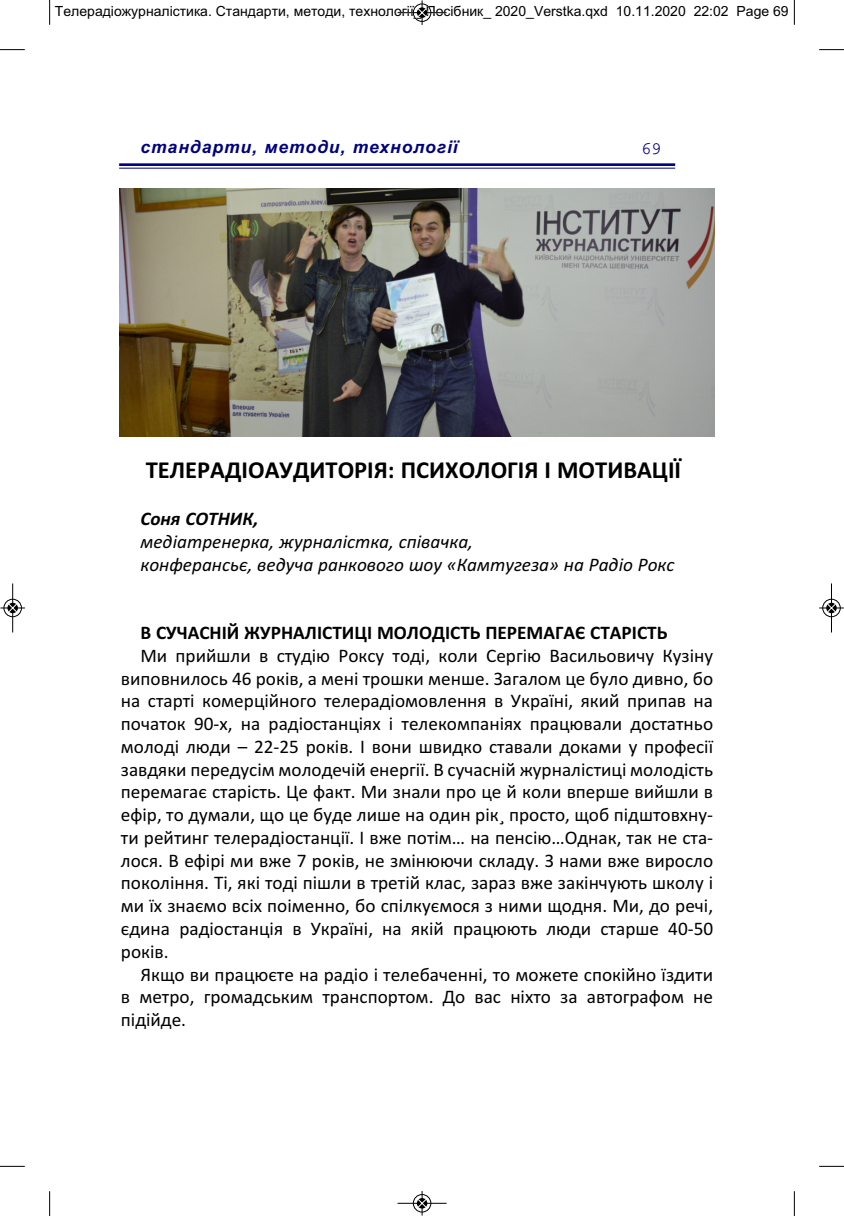
<style>
.page{position:relative;width:844px;height:1216px;background:#fff}
.page>*{position:absolute;margin:0;border:0;box-sizing:border-box;transform-origin:0 0}
.t1{font:700 24.5px "Calibri";color:#000}
.t2{font:19.25px/22.8px "Calibri";color:#000;text-align:justify}
.t3{font:italic 19.25px/22.8px "Calibri";color:#000}
.t4{font:700 19.25px "Calibri";color:#000}
.t5{font:italic 700 19.25px "Calibri";color:#000}
.t6{font:italic 700 17.5px "Arial";letter-spacing:.055em;color:#000080}
.t7{font:17.5px "Courier";color:#000080}
.t8{font:14px "Arial";color:#000}
</style>
<div class="page">
<hr style="left:119px;top:163px;width:556px;height:3px;background:#000080">
<hr style="left:119px;top:168px;width:556px;height:1px;background:#000080">
<img style="left:119px;top:189px;width:595px;height:248px">
<svg style="left:49px;top:0;width:1px;height:25px"></svg>
<svg style="left:0;top:49px;width:25px;height:1px"></svg>
<svg style="left:793px;top:0;width:1px;height:25px"></svg>
<svg style="left:819px;top:49px;width:24px;height:1px"></svg>
<svg style="left:49px;top:1191px;width:1px;height:24px"></svg>
<svg style="left:0;top:1165px;width:25px;height:1px"></svg>
<svg style="left:793px;top:1191px;width:1px;height:24px"></svg>
<svg style="left:819px;top:1165px;width:24px;height:1px"></svg>
<div style="left:412px;top:3px;width:19px;height:19px;border:1px solid #fff;border-radius:50%"></div>
<hr style="left:397px;top:12px;width:49px;height:1px;background:#000">
<div style="left:413px;top:4px;width:18px;height:18px;border:1px solid #000;border-radius:50%"></div>
<svg style="left:417px;top:0;width:9px;height:25px"></svg>
<div style="left:412px;top:1193px;width:19px;height:19px;border:1px solid #fff;border-radius:50%"></div>
<hr style="left:397px;top:1202px;width:49px;height:1px;background:#000">
<div style="left:413px;top:1194px;width:18px;height:18px;border:1px solid #000;border-radius:50%"></div>
<svg style="left:417px;top:1191px;width:9px;height:24px"></svg>
<div style="left:3px;top:598px;width:19px;height:19px;border:1px solid #fff;border-radius:50%"></div>
<hr style="left:12px;top:583px;width:1px;height:49px;background:#000">
<div style="left:4px;top:599px;width:18px;height:18px;border:1px solid #000;border-radius:50%"></div>
<svg style="left:0;top:603px;width:25px;height:9px"></svg>
<div style="left:821px;top:598px;width:19px;height:19px;border:1px solid #fff;border-radius:50%"></div>
<hr style="left:831px;top:583px;width:1px;height:49px;background:#000">
<div style="left:822px;top:599px;width:18px;height:18px;border:1px solid #000;border-radius:50%"></div>
<svg style="left:819px;top:603px;width:24px;height:9px"></svg>
<p class="t8" style="left:55px;top:3px;width:735px">Телерадіожурналістика. Стандарти, методи, технології_ Посібник_ 2020_Verstkа.qxd 10.11.2020 22:02 Page 69</p>
<p class="t6" style="left:140px;top:137px;width:319px">стандарти, методи, технології</p>
<p class="t7" style="left:641px;top:143px;width:22px">69</p>
<p class="t1" style="left:146px;top:455px;width:536px">ТЕЛЕРАДІОАУДИТОРІЯ: ПСИХОЛОГІЯ І МОТИВАЦІЇ</p>
<p class="t5" style="left:140px;top:507px;width:119px">Соня СОТНИК,</p>
<p class="t3" style="left:140px;top:530px;width:535px">медіатренерка, журналістка, співачка,<br>конферансьє, ведуча ранкового шоу «Камтугеза» на Радіо Рокс</p>
<p class="t4" style="left:140px;top:621px;width:528px">В СУЧАСНІЙ ЖУРНАЛІСТИЦІ МОЛОДІСТЬ ПЕРЕМАГАЄ СТАРІСТЬ</p>
<p class="t2" style="left:121px;top:643px;width:593px;text-indent:20px">Ми прийшли в студію Роксу тоді, коли Сергію Васильовичу Кузіну виповнилось 46 років, а мені трошки менше. Загалом це було дивно, бо на старті комерційного телерадіомовлення в Україні, який припав на початок 90-х, на радіостанціях і телекомпаніях працювали достатньо молоді люди – 22-25 років. І вони швидко ставали доками у професії завдяки передусім молодечій енергії. В сучасній журналістиці молодість перемагає старість. Це факт. Ми знали про це й коли вперше вийшли в ефір, то думали, що це буде лише на один рік¸ просто, щоб підштовхну&shy;ти рейтинг телерадіостанції. І вже потім… на пенсію…Однак, так не ста&shy;лося. В ефірі ми вже 7 років, не змінюючи складу. З нами вже виросло покоління. Ті, які тоді пішли в третій клас, зараз вже закінчують школу і ми їх знаємо всіх поіменно, бо спілкуємося з ними щодня. Ми, до речі, єдина радіостанція в Україні, на якій працюють люди старше 40-50 років.</p>
<p class="t2" style="left:121px;top:962px;width:593px;text-indent:20px">Якщо ви працюєте на радіо і телебаченні, то можете спокійно їздити в метро, громадським транспортом. До вас ніхто за автографом не підійде.</p>
</div>
